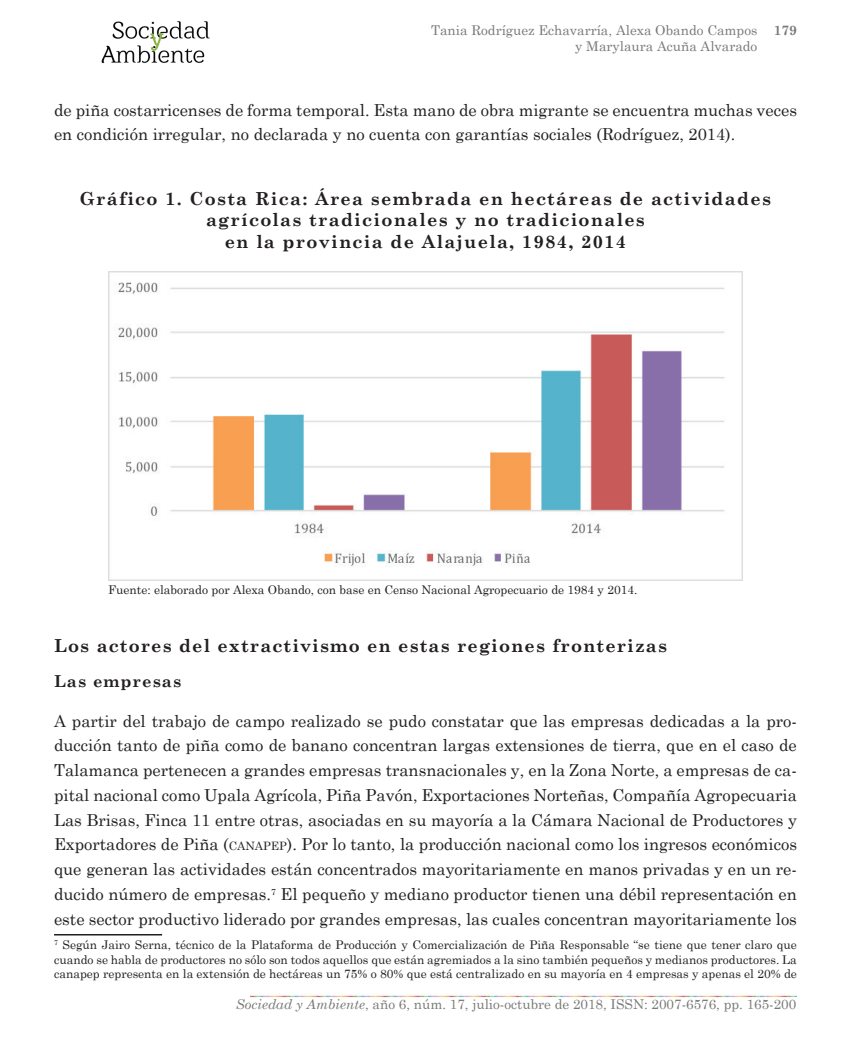
<style>
.page{position:relative;width:851px;height:1063px;background:#fff}
.page>*{position:absolute;margin:0;border:0;box-sizing:border-box;transform-origin:0 0}
.t1{font:700 18px/21.6px "Century Schoolbook";letter-spacing:.07em;color:#231f20;text-align:center}
.t2{font:16.5px/24.8px "Century Schoolbook";color:#231f20}
.t3{font:700 16.5px "Century Schoolbook";letter-spacing:.06em;color:#231f20}
.t4{font:13.5px/16.2px "Century Schoolbook";color:#797978;text-align:right}
.t5{font:700 13.5px "Century Schoolbook";color:#797978}
.t6{font:12px/14.4px "Century Schoolbook";color:#231f20;text-align:justify}
.s1{font-size:11.55px}
.s2{font-style:italic}
</style>
<div class="page">
<img style="left:101px;top:21px;width:109px;height:43px">
<img style="left:250px;top:995px;width:67px;height:3px">
<img style="left:317px;top:995px;width:67px;height:3px">
<img style="left:384px;top:995px;width:66px;height:3px">
<img style="left:450px;top:995px;width:66px;height:3px">
<img style="left:516px;top:995px;width:67px;height:3px">
<img style="left:583px;top:995px;width:66px;height:3px">
<img style="left:649px;top:995px;width:67px;height:3px">
<img style="left:716px;top:995px;width:80px;height:3px">
<img style="left:109px;top:272px;width:633px;height:308px">
<hr style="left:54px;top:934px;width:108px;height:2px;background:#231f20">
<p class="t4" style="left:431px;top:21px;width:328px">Tania Rodríguez Echavarría, Alexa Obando Campos y Marylaura Acuña Alvarado</p>
<p class="t5" style="left:773px;top:22px;width:25px">179</p>
<p class="t2" style="left:54px;top:97px;width:744px">de piña costarricenses de forma temporal. Esta mano de obra migrante se encuentra muchas veces en condición irregular, no declarada y no cuenta con garantías sociales (Rodríguez, 2014).</p>
<p class="t1" style="left:80px;top:187px;width:692px">Gráfico 1. Costa Rica: Área sembrada en hectáreas de actividades agrícolas tradicionales y no tradicionales<br>en la provincia de Alajuela, 1984, 2014</p>
<p class="t6" style="left:108px;top:583px;width:530px">Fuente: elaborado por Alexa Obando, con base en Censo Nacional Agropecuario de 1984 y 2014.</p>
<p class="t1" style="left:54px;top:635px;width:614px">Los actores del extractivismo en estas regiones fronterizas</p>
<p class="t3" style="left:54px;top:671px;width:129px">Las empresas</p>
<p class="t2" style="left:54px;top:708px;width:744px;text-align:justify">A partir del trabajo de campo realizado se pudo constatar que las empresas dedicadas a la pro&shy;ducción tanto de piña como de banano concentran largas extensiones de tierra, que en el caso de Talamanca pertenecen a grandes empresas transnacionales y, en la Zona Norte, a empresas de ca&shy;pital nacional como Upala Agrícola, Piña Pavón, Exportaciones Norteñas, Compañía Agropecuaria Las Brisas, Finca 11 entre otras, asociadas en su mayoría a la Cámara Nacional de Productores y Exportadores de Piña (<span class="s1">CANAPEP</span>). Por lo tanto, la producción nacional como los ingresos económicos que generan las actividades están concentrados mayoritariamente en manos privadas y en un re&shy;ducido número de empresas.<sup>7</sup> El pequeño y mediano productor tienen una débil representación en este sector productivo liderado por grandes empresas, las cuales concentran mayoritariamente los</p>
<p class="t6" style="left:54px;top:937px;width:744px"><sup>7</sup> Según Jairo Serna, técnico de la Plataforma de Producción y Comercialización de Piña Responsable “se tiene que tener claro que cuando se habla de productores no sólo son todos aquellos que están agremiados a la sino también pequeños y medianos productores. La canapep representa en la extensión de hectáreas un 75% o 80% que está centralizado en su mayoría en 4 empresas y apenas el 20% de</p>
<p class="t4" style="left:236px;top:996px;width:562px"><span class="s2">Sociedad y Ambiente</span>, año 6, núm. 17, julio-octubre de 2018, ISSN: 2007-6576, pp. 165-200</p>
</div>
